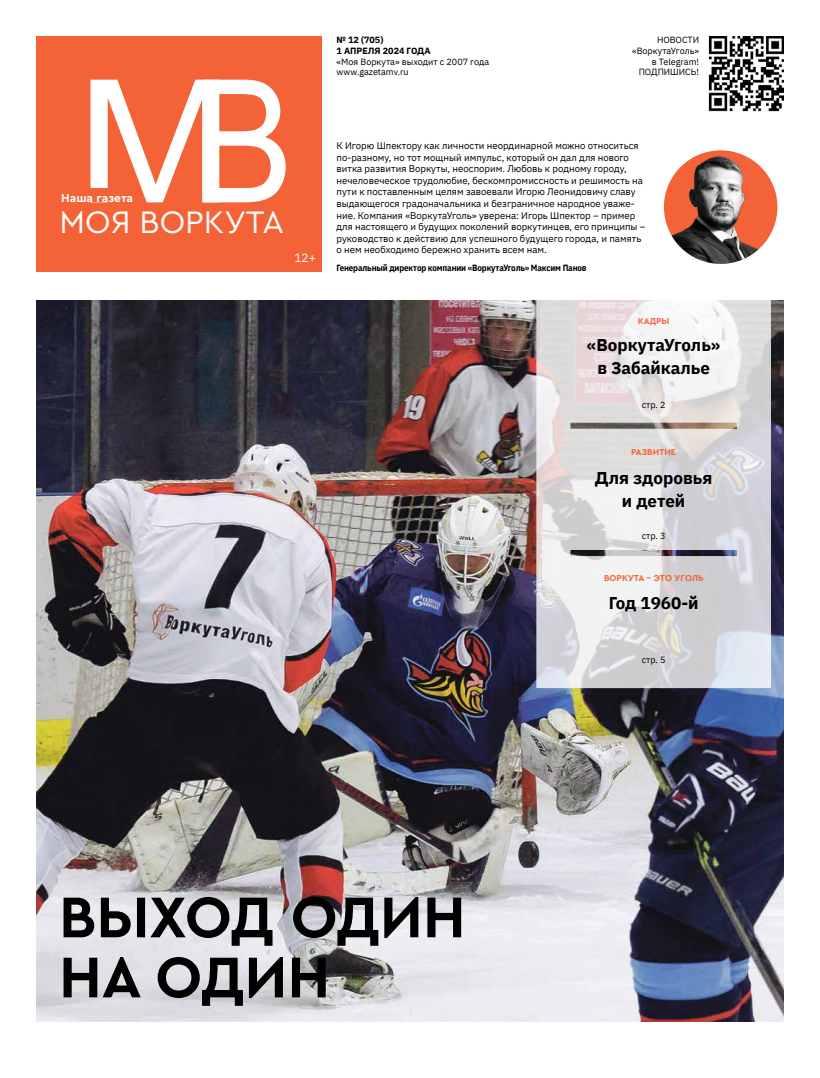
<style>
.page{position:relative;width:820px;height:1078px;background:#fff}
.page>*{position:absolute;margin:0;border:0;box-sizing:border-box;transform-origin:0 0}
.t1{font:700 60px/60px "Cera Pro";color:#000}
.t2{font:32.5px "Cera Pro";color:#fff}
.t3{font:700 17px/23px "IBM Plex Sans";color:#000;text-align:center}
.t4{font:700 12px "Cera Pro";color:#fff}
.t5{font:12px "IBM Plex Sans";color:#fff}
.t6{font:9.6px/11.5px "IBM Plex Sans";color:#000}
.t7{font:9px/10.8px "IBM Plex Sans";color:#000;text-align:right}
.t8{font:700 9px "IBM Plex Sans";letter-spacing:-.02em;color:#000;scale:.9 1}
.t9{font:700 9px "Cera Pro";color:#f46238}
.t10{font:700 9px/10.8px "IBM Plex Sans";color:#000}
</style>
<div class="page">
<img style="left:36px;top:300px;width:747px;height:720px">
<div style="left:36px;top:36px;width:286px;height:235px;background:#f46238"></div>
<svg style="left:90px;top:80px;width:195px;height:122px"></svg>
<div style="left:36px;top:188px;width:81px;height:14px;background:#f46238"></div>
<svg style="left:536px;top:150px;width:234px;height:538px"></svg>
<img style="left:708px;top:36px;width:75px;height:76px">
<img style="left:663px;top:150px;width:114px;height:114px;border-radius:57px">
<p class="t10" style="left:336px;top:34px;width:96px">№ 12 (705)<br>1 АПРЕЛЯ 2024 ГОДА</p>
<p class="t7" style="left:336px;top:55px;width:154px;text-align:left">«Моя Воркута» выходит с 2007 года www.gazetamv.ru</p>
<p class="t7" style="left:632px;top:34px;width:68px">НОВОСТИ «ВоркутаУголь» в Telegram!<br>ПОДПИШИСЬ!</p>
<p class="t4" style="left:61px;top:190px;width:73px">Наша газета</p>
<h2 class="t2" style="left:60px;top:200px;width:226px">МОЯ ВОРКУТА</h2>
<p class="t5" style="left:294px;top:248px;width:23px">12+</p>
<p class="t6" style="left:336px;top:139px;width:310px">К Игорю Шпектору как личности неординарной можно относиться по-разному, но тот мощный импульс, который он дал для нового витка развития Воркуты, неоспорим. Любовь к родному городу, нечеловеческое трудолюбие, бескомпромиссность и решимость на пути к поставленным целям завоевали Игорю Леонидовичу славу выдающегося градоначальника и безграничное народное уваже&shy;ние. Компания «ВоркутаУголь» уверена: Игорь Шпектор – пример для настоящего и будущих поколений воркутинцев, его принципы – руководство к действию для успешного будущего города, и память о нем необходимо бережно хранить всем нам.</p>
<p class="t8" style="left:336px;top:260px;width:279px">Генеральный директор компании «ВоркутаУголь» Максим Панов</p>
<p class="t9" style="left:637px;top:314px;width:33px">КАДРЫ</p>
<h3 class="t3" style="left:586px;top:332px;width:135px">«ВоркутаУголь» в Забайкалье</h3>
<p class="t7" style="left:641px;top:398px;width:25px">стр. 2</p>
<p class="t9" style="left:631px;top:446px;width:46px">РАЗВИТИЕ</p>
<h3 class="t3" style="left:594px;top:465px;width:119px">Для здоровья и детей</h3>
<p class="t7" style="left:641px;top:529px;width:25px">стр. 3</p>
<p class="t9" style="left:603px;top:572px;width:101px">ВОРКУТА – ЭТО УГОЛЬ</p>
<h3 class="t3" style="left:608px;top:589px;width:91px">Год 1960-й</h3>
<p class="t7" style="left:641px;top:653px;width:25px">стр. 5</p>
<h1 class="t1" style="left:59px;top:884px;width:408px">ВЫХОД ОДИН<br>НА ОДИН</h1>
</div>
